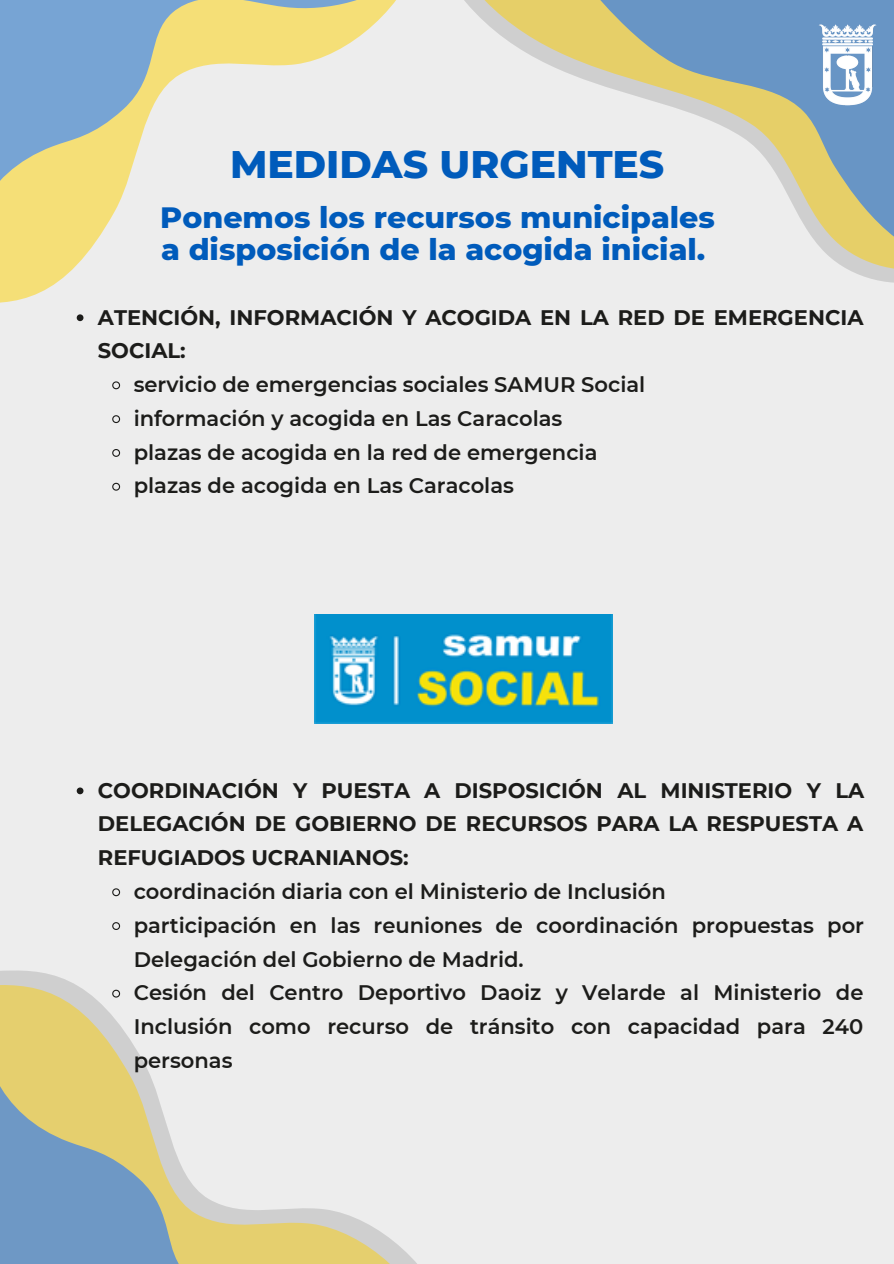
<style>
.page{position:relative;width:894px;height:1264px;background:#fff}
.page>*{position:absolute;margin:0;border:0;box-sizing:border-box;transform-origin:0 0}
.t1{font:800 39.15px "Montserrat";color:#005bbb}
.t2{font:800 30px/31.5px "Montserrat";color:#005bbb}
.t3{font:600 21px/33.8px "Montserrat";color:#1c1c1a}
.t4{font:700 21px/33.8px "Montserrat";color:#1c1c1a}
</style>
<div class="page">
<div style="left:0;top:0;width:893px;height:1263px;background:#ededed"></div>
<svg style="left:0;top:0;width:290px;height:296px"></svg>
<svg style="left:0;top:977px;width:76px;height:8px"></svg>
<svg style="left:0;top:985px;width:87px;height:7px"></svg>
<svg style="left:0;top:992px;width:416px;height:271px"></svg>
<svg style="left:290px;top:0;width:603px;height:283px"></svg>
<svg style="left:299px;top:0;width:594px;height:270px"></svg>
<img style="left:314px;top:614px;width:298px;height:110px">
<svg style="left:77px;top:314px;width:6px;height:7px"></svg>
<svg style="left:112px;top:381px;width:9px;height:9px"></svg>
<svg style="left:112px;top:415px;width:9px;height:9px"></svg>
<svg style="left:112px;top:449px;width:9px;height:8px"></svg>
<svg style="left:112px;top:482px;width:9px;height:9px"></svg>
<svg style="left:77px;top:787px;width:6px;height:7px"></svg>
<svg style="left:112px;top:888px;width:9px;height:9px"></svg>
<svg style="left:112px;top:922px;width:9px;height:8px"></svg>
<svg style="left:111px;top:989px;width:10px;height:9px"></svg>
<img style="left:786px;top:0;width:107px;height:128px">
<p class="t1" style="left:230px;top:140px;width:436px">MEDIDAS URGENTES</p>
<p class="t2" style="left:160px;top:202px;width:556px">Ponemos los recursos municipales a disposición de la acogida inicial.</p>
<p class="t4" style="left:98px;top:300px;width:766px">ATENCIÓN, INFORMACIÓN Y ACOGIDA EN LA RED DE EMERGENCIA<br>SOCIAL:</p>
<p class="t3" style="left:134px;top:368px;width:513px">servicio de emergencias sociales SAMUR Social</p>
<p class="t3" style="left:134px;top:401px;width:430px">información y acogida en Las Caracolas</p>
<p class="t3" style="left:134px;top:435px;width:465px">plazas de acogida en la red de emergencia</p>
<p class="t3" style="left:134px;top:469px;width:382px">plazas de acogida en Las Caracolas</p>
<p class="t4" style="left:98px;top:773px;width:767px;text-align:justify">COORDINACIÓN Y PUESTA A DISPOSICIÓN AL MINISTERIO Y LA DELEGACIÓN DE GOBIERNO DE RECURSOS PARA LA RESPUESTA A REFUGIADOS UCRANIANOS:</p>
<p class="t3" style="left:134px;top:874px;width:533px">coordinación diaria con el Ministerio de Inclusión</p>
<p class="t3" style="left:134px;top:908px;width:731px">participación en las reuniones de coordinación propuestas por<br>Delegación del Gobierno de Madrid.</p>
<p class="t3" style="left:134px;top:976px;width:731px;text-align:justify">Cesión del Centro Deportivo Daoiz y Velarde al Ministerio de Inclusión como recurso de tránsito con capacidad para 240 personas</p>
</div>
